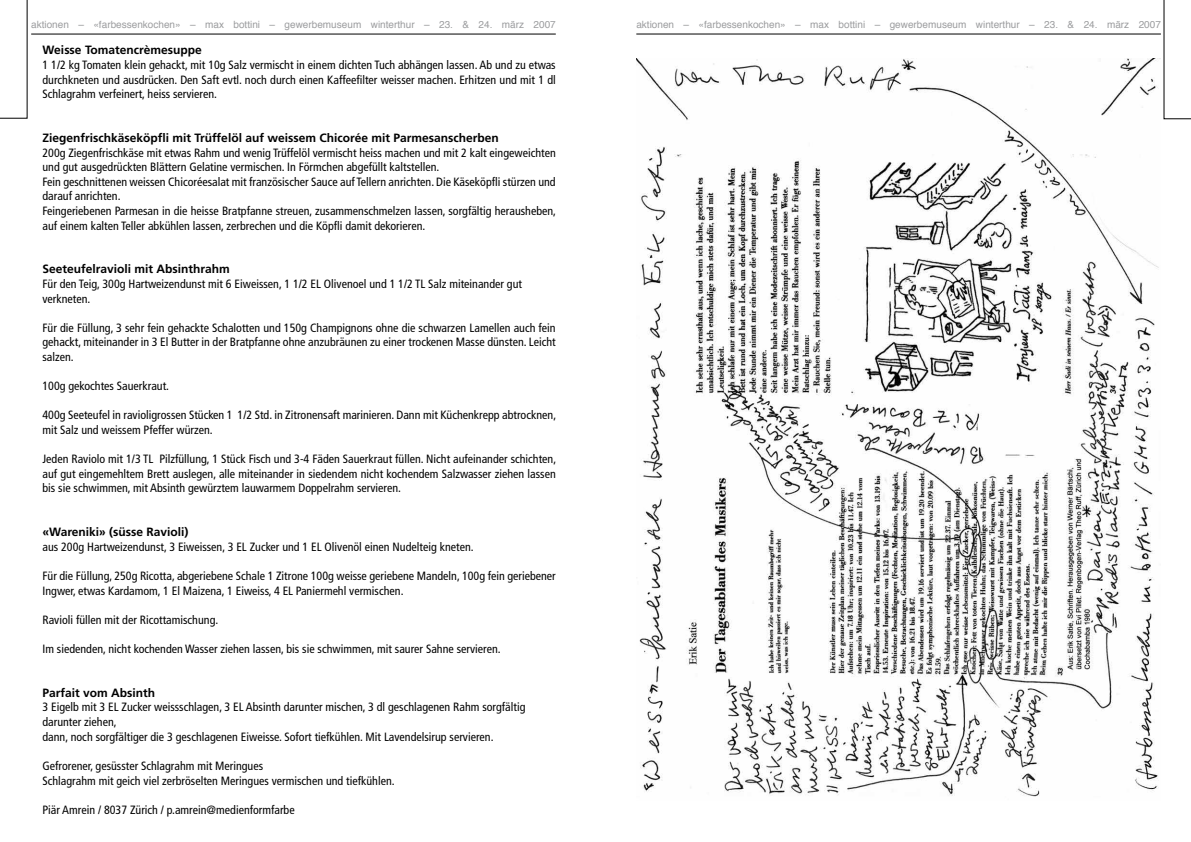
<style>
.page{position:relative;width:1191px;height:842px;background:#fff}
.page>*{position:absolute;margin:0;border:0;box-sizing:border-box;transform-origin:0 0}
.t1{font:condensed 12px/14.6px "Frutiger";color:#000}
.t2{font:700 12px "Frutiger";color:#000}
.t3{font:10px "Helvetica";color:#9c9d9f}
</style>
<div class="page">
<hr style="left:636px;top:34px;width:524px;height:1px;background:#000">
<hr style="left:31px;top:34px;width:525px;height:1px;background:#000">
<svg style="left:0;top:0;width:27px;height:118px"></svg>
<svg style="left:1163px;top:0;width:28px;height:119px"></svg>
<img style="left:636px;top:59px;width:523px;height:738px">
<p class="t3" style="left:31px;top:21px;width:526px">aktionen – «farbessenkochen» – max bottini – gewerbemuseum winterthur – 23. &amp; 24. märz 2007</p>
<p class="t3" style="left:636px;top:21px;width:526px">aktionen – «farbessenkochen» – max bottini – gewerbemuseum winterthur – 23. &amp; 24. märz 2007</p>
<p class="t2" style="left:43px;top:45px;width:161px">Weisse Tomatencrèmesuppe</p>
<p class="t1" style="left:43px;top:58px;width:515px;text-align:justify">1 1/2 kg Tomaten klein gehackt, mit 10g Salz vermischt in einem dichten Tuch abhängen lassen. Ab und zu etwas durchkneten und ausdrücken. Den Saft evtl. noch durch einen Kaffeefilter weisser machen. Erhitzen und mit 1 dl Schlagrahm verfeinert, heiss servieren.</p>
<p class="t2" style="left:43px;top:133px;width:458px">Ziegenfrischkäseköpfli mit Trüffelöl auf weissem Chicorée mit Parmesanscherben</p>
<p class="t1" style="left:43px;top:146px;width:515px">200g Ziegenfrischkäse mit etwas Rahm und wenig Trüffelöl vermischt heiss machen und mit 2 kalt eingeweichten und gut ausgedrückten Blättern Gelatine vermischen. In Förmchen abgefüllt kaltstellen.<br>Fein geschnittenen weissen Chicoréesalat mit französischer Sauce auf Tellern anrichten. Die Käseköpfli stürzen und darauf anrichten.<br>Feingeriebenen Parmesan in die heisse Bratpfanne streuen, zusammenschmelzen lassen, sorgfältig herausheben, auf einem kalten Teller abkühlen lassen, zerbrechen und die Köpfli damit dekorieren.</p>
<p class="t2" style="left:43px;top:264px;width:189px">Seeteufelravioli mit Absinthrahm</p>
<p class="t1" style="left:43px;top:277px;width:481px">Für den Teig, 300g Hartweizendunst mit 6 Eiweissen, 1 1/2 EL Olivenoel und 1 1/2 TL Salz miteinander gut verkneten.</p>
<p class="t1" style="left:43px;top:321px;width:515px;text-align:justify">Für die Füllung, 3 sehr fein gehackte Schalotten und 150g Champignons ohne die schwarzen Lamellen auch fein gehackt, miteinander in 3 El Butter in der Bratpfanne ohne anzubräunen zu einer trockenen Masse dünsten. Leicht salzen.</p>
<p class="t1" style="left:43px;top:379px;width:128px">100g gekochtes Sauerkraut.</p>
<p class="t1" style="left:43px;top:408px;width:515px">400g Seeteufel in ravioligrossen Stücken 1 1/2 Std. in Zitronensaft marinieren. Dann mit Küchenkrepp abtrocknen, mit Salz und weissem Pfeffer würzen.</p>
<p class="t1" style="left:43px;top:452px;width:515px;text-align:justify">Jeden Raviolo mit 1/3 TL Pilzfüllung, 1 Stück Fisch und 3-4 Fäden Sauerkraut füllen. Nicht aufeinander schichten, auf gut eingemehltem Brett auslegen, alle miteinander in siedendem nicht kochendem Salzwasser ziehen lassen bis sie schwimmen, mit Absinth gewürztem lauwarmem Doppelrahm servieren.</p>
<p class="t2" style="left:43px;top:527px;width:148px">«Wareniki» (süsse Ravioli)</p>
<p class="t1" style="left:43px;top:540px;width:433px">aus 200g Hartweizendunst, 3 Eiweissen, 3 EL Zucker und 1 EL Olivenöl einen Nudelteig kneten.</p>
<p class="t1" style="left:43px;top:569px;width:515px">Für die Füllung, 250g Ricotta, abgeriebene Schale 1 Zitrone 100g weisse geriebene Mandeln, 100g fein geriebener<br>Ingwer, etwas Kardamom, 1 El Maizena, 1 Eiweiss, 4 EL Paniermehl vermischen.</p>
<p class="t1" style="left:43px;top:613px;width:177px">Ravioli füllen mit der Ricottamischung.</p>
<p class="t1" style="left:43px;top:642px;width:459px">Im siedenden, nicht kochenden Wasser ziehen lassen, bis sie schwimmen, mit saurer Sahne servieren.</p>
<p class="t2" style="left:43px;top:688px;width:114px">Parfait vom Absinth</p>
<p class="t1" style="left:43px;top:700px;width:484px">3 Eigelb mit 3 EL Zucker weissschlagen, 3 EL Absinth darunter mischen, 3 dl geschlagenen Rahm sorgfältig darunter ziehen,<br>dann, noch sorgfältiger die 3 geschlagenen Eiweisse. Sofort tiefkühlen. Mit Lavendelsirup servieren.</p>
<p class="t1" style="left:43px;top:759px;width:354px">Gefrorener, gesüsster Schlagrahm mit Meringues<br>Schlagrahm mit geich viel zerbröselten Meringues vermischen und tiefkühlen.</p>
<p class="t1" style="left:43px;top:803px;width:254px">Piär Amrein / 8037 Zürich / p.amrein@medienformfarbe</p>
</div>
